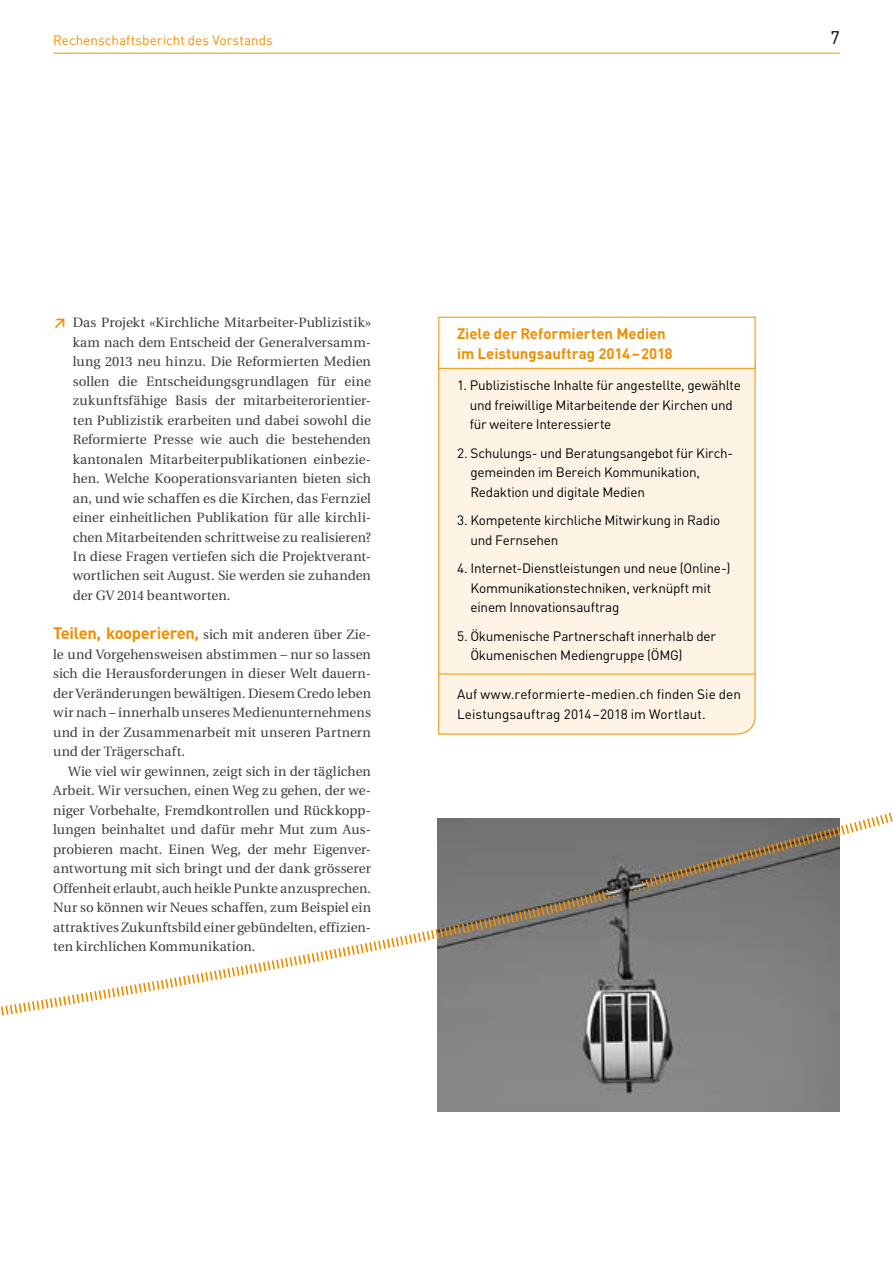
<style>
.page{position:relative;width:893px;height:1263px;background:#fff}
.page>*{position:absolute;margin:0;border:0;box-sizing:border-box;transform-origin:0 0}
.t1{font:18px "DI Nref";color:#000}
.t2{font:700 15px/19.5px "DI Nref";letter-spacing:-.005em;color:#f18e00}
.t3{font:13.5px/19.5px "Utopia";color:#3e3d40;text-align:justify}
.t4{font:13.5px/19.5px "DI Nref";letter-spacing:-.015em;color:#000}
.t5{font:13.5px "DI Nref";color:#f18e00}
.s1{font-family:"DI Nref";font-weight:700;color:#f18e00}
.s2{font-family:"DI Nref";font-weight:700;font-size:16.5px;color:#f18e00}
</style>
<div class="page">
<hr style="left:53px;top:53px;width:787px;height:1px;background:#f18e00">
<div style="left:438px;top:1080px;width:402px;height:31px;background:#878787"></div>
<svg style="left:1px;top:812px;width:892px;height:268px"></svg>
<div style="left:438px;top:358px;width:318px;height:377px;background:#fef4e6"></div>
<div style="left:438px;top:317px;width:317px;height:52px;background:#fff;border:1px solid #f18e00"></div>
<hr style="left:439px;top:674px;width:316px;height:1px;background:#f18e00">
<img style="left:595px;top:876px;width:57px;height:52px">
<p class="t5" style="left:53px;top:32px;width:221px">Rechenschaftsbericht des Vorstands</p>
<h1 class="t1" style="left:830px;top:27px;width:11px">7</h1>
<p class="t3" style="left:73px;top:313px;width:300px;text-indent:-20px"><span class="s1">≥</span> Das Projekt «Kirchliche Mitarbeiter-Publizistik» kam nach dem Entscheid der Generalversamm&shy;lung 2013 neu hinzu. Die Reformierten Medien sollen die Entscheidungsgrundlagen für eine zukunftsfähige Basis der mitarbeiterorientier&shy;ten Publizistik erarbeiten und dabei sowohl die Reformierte Presse wie auch die bestehenden kantonalen Mitarbeiterpublikationen einbezie&shy;hen. Welche Kooperationsvarianten bieten sich an, und wie schaffen es die Kirchen, das Fernziel einer einheitlichen Publikation für alle kirchli&shy;chen Mitarbeitenden schrittweise zu realisieren?<br>In diese Fragen vertiefen sich die Projektverant&shy;wortlichen seit August. Sie werden sie zuhanden der GV 2014 beantworten.</p>
<p class="t3" style="left:53px;top:625px;width:319px"><span class="s2">Teilen, kooperieren,</span> sich mit anderen über Zie&shy;le und Vorgehensweisen abstimmen – nur so lassen sich die Herausforderungen in dieser Welt dauern&shy;der Veränderungen bewältigen. Diesem Credo leben wir nach – innerhalb unseres Medienunternehmens und in der Zusammenarbeit mit unseren Partnern und der Trägerschaft.</p>
<p class="t3" style="left:53px;top:761px;width:319px;text-indent:15px">Wie viel wir gewinnen, zeigt sich in der täglichen Arbeit. Wir versuchen, einen Weg zu gehen, der we&shy;niger Vorbehalte, Fremdkontrollen und Rückkopp&shy;lungen beinhaltet und dafür mehr Mut zum Aus&shy;probieren macht. Einen Weg, der mehr Eigenver&shy;antwortung mit sich bringt und der dank grösserer Offenheit erlaubt, auch heikle Punkte anzusprechen.<br>Nur so können wir Neues schaffen, zum Beispiel ein attraktives Zukunftsbild einer gebündelten, effizien&shy;ten kirchlichen Kommunikation.</p>
<p class="t2" style="left:457px;top:323px;width:217px">Ziele der Reformierten Medien im Leistungsauftrag 2014–2018</p>
<p class="t4" style="left:470px;top:375px;width:273px;text-indent:-13px">1. Publizistische Inhalte für angestellte, gewählte und freiwillige Mitarbeitende der Kirchen und für weitere Interessierte</p>
<p class="t4" style="left:470px;top:443px;width:262px;text-indent:-13px">2. Schulungs- und Beratungsangebot für Kirch&shy;gemeinden im Bereich Kommunikation,<br>Redaktion und digitale Medien</p>
<p class="t4" style="left:470px;top:510px;width:251px;text-indent:-13px">3. Kompetente kirchliche Mitwirkung in Radio und Fernsehen</p>
<p class="t4" style="left:470px;top:558px;width:261px;text-indent:-13px">4. Internet-Dienstleistungen und neue (Online-)<br>Kommunikationstechniken, verknüpft mit einem Innovationsauftrag</p>
<p class="t4" style="left:470px;top:626px;width:247px;text-indent:-13px">5. Ökumenische Partnerschaft innerhalb der<br>Ökumenischen Mediengruppe (ÖMG)</p>
<p class="t4" style="left:457px;top:684px;width:285px">Auf www.reformierte-medien.ch finden Sie den<br>Leistungsauftrag 2014–2018 im Wortlaut.</p>
</div>
